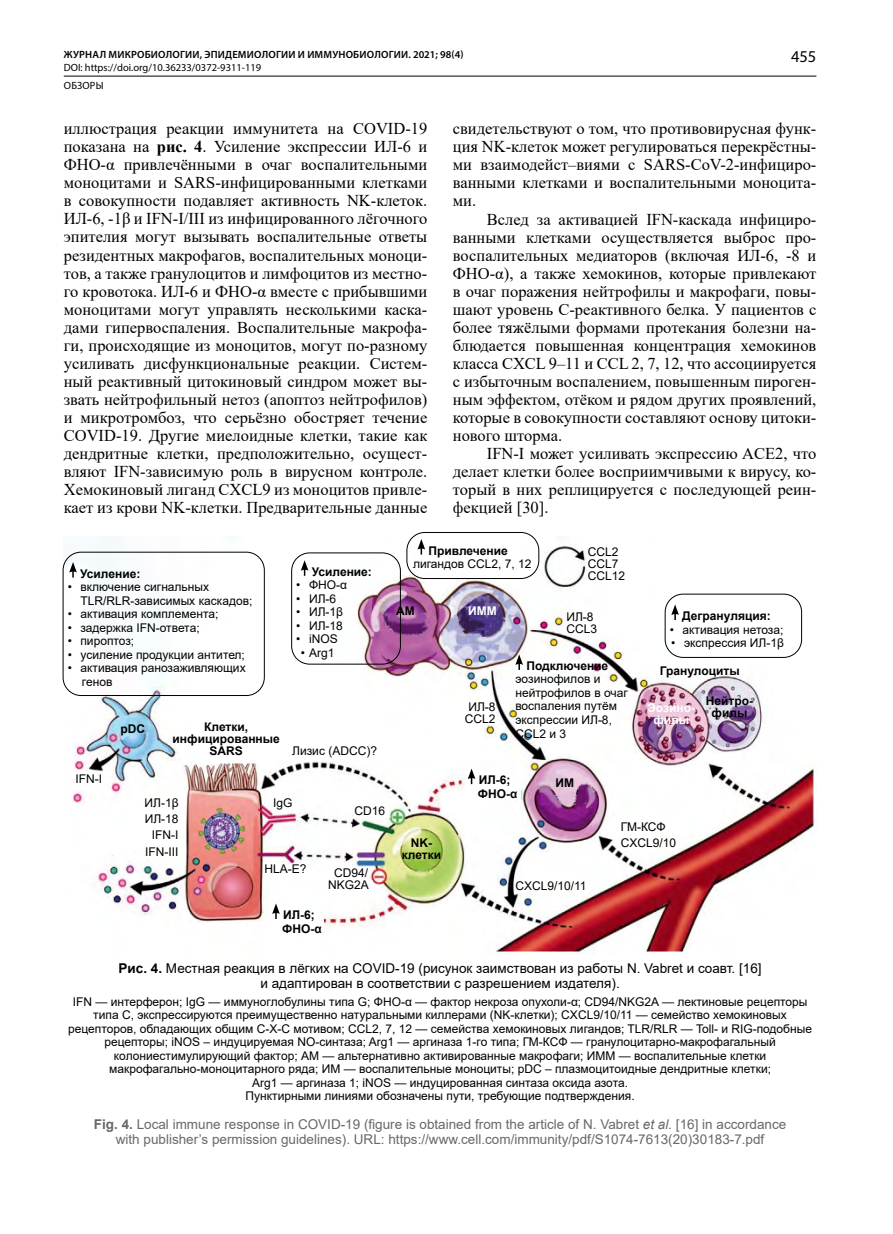
<style>
.page{position:relative;width:893px;height:1234px;background:#fff}
.page>*{position:absolute;margin:0;border:0;box-sizing:border-box;transform-origin:0 0}
.t1{font:16.5px/18px "Times New Roman";color:#000;text-align:justify}
.t2{font:16.5px "Myriad Pro";color:#000}
.t3{font:13.5px/15px "Arial";color:#68676c;text-align:center}
.t4{font:13.5px/15px "Arial";color:#000;text-align:center}
.t5{font:12px/13.5px "Arial";color:#000}
.t6{font:700 12px/12px "Arial";color:#000;text-align:center}
.t7{font:700 12px/12px "Arial";color:#fff;text-align:center}
.t8{font:600 10.5px "Myriad Pro";letter-spacing:.02em;color:#000}
.t9{font:10.5px/17.7px "Myriad Pro";color:#000}
.s1{font-weight:700}
.s2{font-style:italic}
</style>
<div class="page">
<hr style="left:64px;top:76px;width:752px;height:1px;background:#000">
<img style="left:64px;top:536px;width:750px;height:417px">
<svg style="left:69px;top:562px;width:8px;height:15px"></svg>
<div style="left:63px;top:551px;width:202px;height:144px;border:1px solid #000;border-radius:18px"></div>
<svg style="left:272px;top:903px;width:8px;height:15px"></svg>
<svg style="left:468px;top:768px;width:7px;height:16px"></svg>
<svg style="left:301px;top:560px;width:7px;height:15px"></svg>
<div style="left:291px;top:552px;width:110px;height:112px;border:1px solid #000;border-radius:18px"></div>
<div style="left:435px;top:701px;width:61px;height:23px;background:#fff"></div>
<div style="left:566px;top:611px;width:61px;height:23px;background:#fff"></div>
<div style="left:588px;top:535px;width:66px;height:50px;background:#fff"></div>
<svg style="left:515px;top:654px;width:8px;height:15px"></svg>
<svg style="left:671px;top:604px;width:8px;height:16px"></svg>
<div style="left:665px;top:593px;width:137px;height:64px;border:1px solid #000;border-radius:18px"></div>
<svg style="left:417px;top:539px;width:8px;height:15px"></svg>
<div style="left:406px;top:532px;width:133px;height:46px;border:1px solid #000;border-radius:18px"></div>
<p class="t8" style="left:64px;top:48px;width:401px">ЖУРНАЛ МИКРОБИОЛОГИИ, ЭПИДЕМИОЛОГИИ И ИММУНОБИОЛОГИИ. 2021; 98(4)</p>
<p class="t9" style="left:64px;top:59px;width:199px">DOI: https://doi.org/10.36233/0372-9311-119<br>ОБЗОРЫ</p>
<p class="t1" style="left:64px;top:119px;width:365px">иллюстрация реакции иммунитета на COVID-19 показана на <span class="s1">рис. 4</span>. Усиление экспрессии ИЛ-6 и ФНО-α привлечёнными в очаг воспалительными моноцитами и SARS-инфицированными клетками в совокупности подавляет активность NK-клеток.<br>ИЛ-6, -1β и IFN-I/III из инфицированного лёгочного эпителия могут вызывать воспалительные ответы резидентных макрофагов, воспалительных моноци&shy;тов, а также гранулоцитов и лимфоцитов из местно&shy;го кровотока. ИЛ-6 и ФНО-α вместе с прибывшими моноцитами могут управлять несколькими каска&shy;дами гипервоспаления. Воспалительные макрофа&shy;ги, происходящие из моноцитов, могут по-разному усиливать дисфункциональные реакции. Систем&shy;ный реактивный цитокиновый синдром может вы&shy;звать нейтрофильный нетоз (апоптоз нейтрофилов) и микротромбоз, что серьёзно обостряет течение COVID-19. Другие миелоидные клетки, такие как дендритные клетки, предположительно, осущест&shy;вляют IFN-зависимую роль в вирусном контроле.<br>Хемокиновый лиганд CXCL9 из моноцитов привле&shy;кает из крови NK-клетки. Предварительные данные</p>
<p class="t1" style="left:453px;top:119px;width:365px">свидетельствуют о том, что противовирусная функ&shy;ция NK-клеток может регулироваться перекрёстны&shy;ми взаимодейст–виями с SARS-CoV-2-инфициро&shy;ванными клетками и воспалительными моноцита&shy;ми.</p>
<p class="t2" style="left:791px;top:47px;width:27px">455</p>
<p class="t1" style="left:453px;top:209px;width:365px;text-indent:34px">Вслед за активацией IFN-каскада инфициро&shy;ванными клетками осуществляется выброс про&shy;воспалительных медиаторов (включая ИЛ-6, -8 и ФНО-α), а также хемокинов, которые привлекают в очаг поражения нейтрофилы и макрофаги, повы&shy;шают уровень С-реактивного белка. У пациентов с более тяжёлыми формами протекания болезни на&shy;блюдается повышенная концентрация хемокинов класса CXCL 9–11 и CCL 2, 7, 12, что ассоциируется с избыточным воспалением, повышенным пироген&shy;ным эффектом, отёком и рядом других проявлений, которые в совокупности составляют основу цитоки&shy;нового шторма.</p>
<p class="t1" style="left:453px;top:443px;width:365px;text-indent:34px">IFN-I может усиливать экспрессию ACE2, что делает клетки более восприимчивыми к вирусу, ко&shy;торый в них реплицируется с последующей реин&shy;фекцией [30].</p>
<p class="t6" style="left:80px;top:567px;width:62px">Усиление:</p>
<p class="t5" style="left:80px;top:580px;width:173px;text-indent:-13px">• включение сигнальных<br>TLR/RLR-зависимых каскадов;</p>
<p class="t5" style="left:68px;top:607px;width:152px">• активация комплемента;</p>
<p class="t5" style="left:68px;top:620px;width:133px">• задержка IFN-ответа;</p>
<p class="t5" style="left:68px;top:634px;width:68px">• пироптоз;</p>
<p class="t5" style="left:68px;top:647px;width:179px">• усиление продукции антител;</p>
<p class="t5" style="left:82px;top:661px;width:165px;text-indent:-14px">• активация ранозаживляющих генов</p>
<p class="t6" style="left:312px;top:565px;width:62px">Усиление:</p>
<p class="t5" style="left:296px;top:578px;width:52px">• ФНО-α</p>
<p class="t5" style="left:296px;top:591px;width:41px">• ИЛ-6</p>
<p class="t5" style="left:296px;top:605px;width:48px">• ИЛ-1β</p>
<p class="t5" style="left:296px;top:618px;width:48px">• ИЛ-18</p>
<p class="t5" style="left:296px;top:632px;width:43px">• iNOS</p>
<p class="t5" style="left:301px;top:645px;width:35px">• Arg1</p>
<p class="t5" style="left:75px;top:771px;width:28px">IFN-I</p>
<p class="t6" style="left:121px;top:723px;width:26px">pDC</p>
<p class="t6" style="left:173px;top:721px;width:109px">Клетки, инфицированные<br>SARS</p>
<p class="t5" style="left:292px;top:744px;width:86px">Лизис (ADCC)?</p>
<p class="t5" style="left:145px;top:794px;width:36px;line-height:16.2px;text-align:right">ИЛ-1β<br>ИЛ-18<br>IFN-I<br>IFN-III</p>
<p class="t5" style="left:273px;top:795px;width:21px">IgG</p>
<p class="t5" style="left:264px;top:861px;width:44px">HLA-E?</p>
<p class="t5" style="left:355px;top:804px;width:32px">CD16</p>
<p class="t5" style="left:328px;top:866px;width:42px;line-height:12px;text-align:center">CD94/<br>NKG2A</p>
<p class="t6" style="left:282px;top:907px;width:41px;line-height:13.5px;text-align:left">ИЛ-6;<br>ФНО-α</p>
<p class="t6" style="left:428px;top:544px;width:81px">Привлечение</p>
<p class="t5" style="left:413px;top:557px;width:120px">лигандов CCL2, 7, 12</p>
<p class="t6" style="left:396px;top:605px;width:20px">АМ</p>
<p class="t7" style="left:468px;top:605px;width:30px">ИММ</p>
<p class="t5" style="left:588px;top:545px;width:39px;line-height:12px">CCL2<br>CCL7<br>CCL12</p>
<p class="t5" style="left:566px;top:610px;width:32px;line-height:12px">ИЛ-8<br>CCL3</p>
<p class="t5" style="left:465px;top:700px;width:32px;line-height:12px">ИЛ-8<br>CCL2</p>
<p class="t6" style="left:526px;top:659px;width:83px">Подключение</p>
<p class="t5" style="left:515px;top:672px;width:114px">эозинофилов и нейтрофилов в очаг воспаления путём экспрессии ИЛ-8,<br>CCL2 и 3</p>
<p class="t6" style="left:478px;top:773px;width:41px;line-height:13.5px;text-align:left">ИЛ-6;<br>ФНО-α</p>
<p class="t6" style="left:555px;top:776px;width:20px">ИМ</p>
<p class="t6" style="left:682px;top:609px;width:90px">Дегрануляция:</p>
<p class="t5" style="left:670px;top:622px;width:115px">• активация нетоза;</p>
<p class="t5" style="left:671px;top:636px;width:114px">• экспрессия ИЛ-1β</p>
<p class="t6" style="left:660px;top:664px;width:81px">Гранулоциты</p>
<p class="t7" style="left:647px;top:702px;width:49px">Эозино&shy;филы</p>
<p class="t6" style="left:706px;top:695px;width:49px">Нейтро&shy;филы</p>
<p class="t6" style="left:402px;top:837px;width:41px">NK&shy;клетки</p>
<p class="t5" style="left:515px;top:878px;width:73px">CXCL9/10/11</p>
<p class="t5" style="left:621px;top:818px;width:57px;line-height:16.2px">ГМ-КСФ<br>CXCL9/10</p>
<p class="t4" style="left:119px;top:960px;width:644px"><span class="s1">Рис. 4.</span> Местная реакция в лёгких на COVID-19 (рисунок заимствован из работы N. Vabret и соавт. [16] и адаптирован в соответствии с разрешением издателя).</p>
<p class="t5" style="left:68px;top:994px;width:745px;text-align:center">IFN — интерферон; IgG — иммуноглобулины типа G; ФНО-α — фактор некроза опухоли-α; CD94/NKG2A — лектиновые рецепторы типа C, экспрессируются преимущественно натуральными киллерами (NK-клетки); CXCL9/10/11 — семейство хемокиновых рецепторов, обладающих общим C-X-C мотивом; CCL2, 7, 12 — семейства хемокиновых лигандов; TLR/RLR — Toll- и RIG-подобные рецепторы; iNOS – индуцируемая NO-синтаза; Arg1 — аргиназа 1-го типа; ГМ-КСФ — гранулоцитарно-макрофагальный колониестимулирующий фактор; АМ — альтернативно активированные макрофаги; ИММ — воспалительные клетки макрофагально-моноцитарного ряда; ИМ — воспалительные моноциты; pDC – плазмоцитоидные дендритные клетки;<br>Arg1 — аргиназа 1; iNOS — индуцированная синтаза оксида азота.<br>Пунктирными линиями обозначены пути, требующие подтверждения.</p>
<p class="t3" style="left:94px;top:1116px;width:694px"><span class="s1">Fig. 4.</span> Local immune response in COVID-19 (figure is obtained from the article of N. Vabret <span class="s2">et al.</span> [16] in accordance with publisher’s permission guidelines). URL: https://www.cell.com/immunity/pdf/S1074-7613(20)30183-7.pdf</p>
</div>
